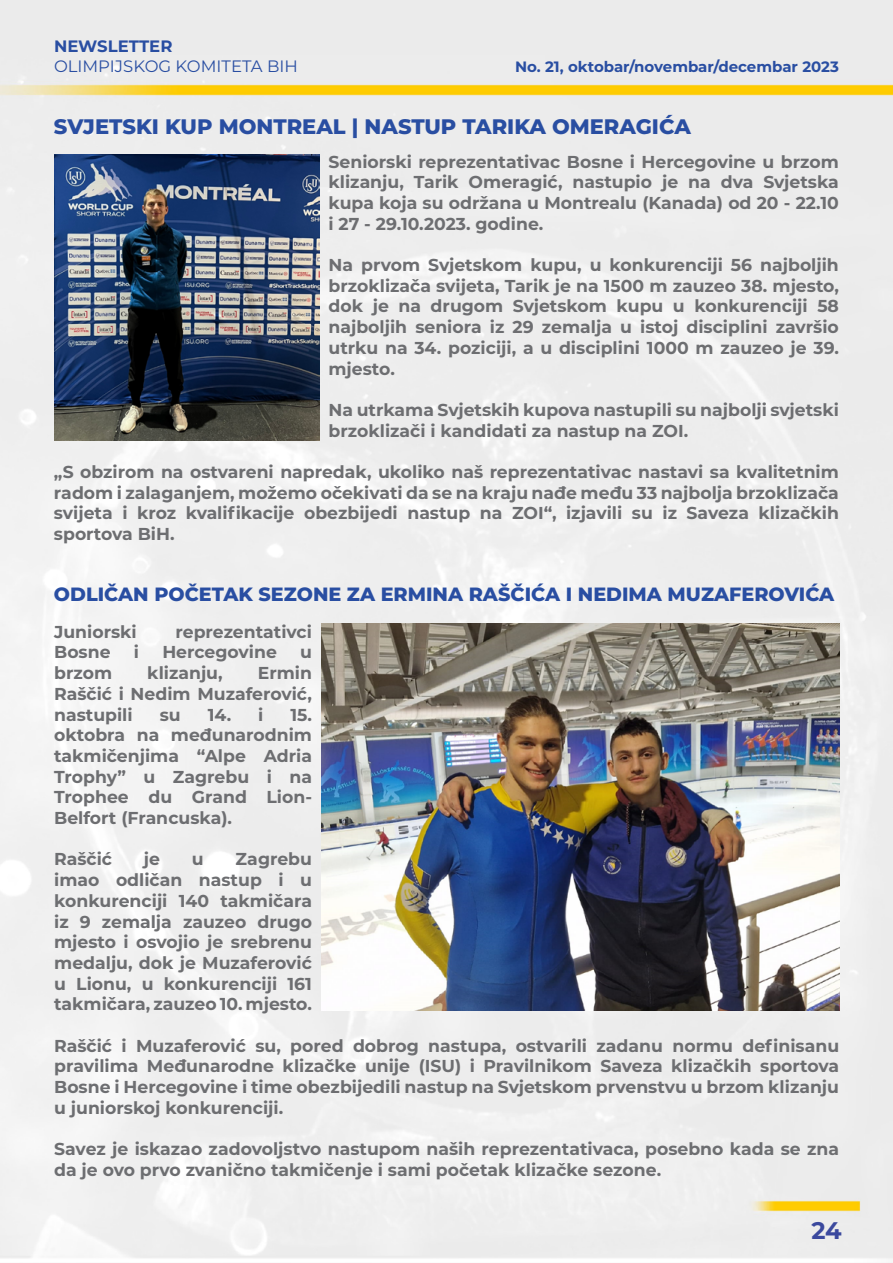
<style>
.page{position:relative;width:893px;height:1263px;background:#fff}
.page>*{position:absolute;margin:0;border:0;box-sizing:border-box;transform-origin:0 0}
.t1{font:700 24px "Montserrat Alternates";color:#3b499e}
.t2{font:800 21px "Montserrat";color:#294ea2}
.t3{font:800 19.2px "Montserrat";color:#294ea2}
.t4{font:700 17.25px/20.7px "Montserrat";color:#6d6e71;text-align:justify}
.t5{font:16.5px "Montserrat";color:#294ea2}
.t6{font:700 16.5px "Montserrat";color:#294ea2}
.t7{font:700 15px "Montserrat";color:#294ea2}
</style>
<div class="page">
<img style="left:0;top:0;width:893px;height:1263px">
<img style="left:54px;top:155px;width:266px;height:286px">
<img style="left:321px;top:623px;width:518px;height:387px">
<p class="t6" style="left:54px;top:34px;width:120px">NEWSLETTER</p>
<p class="t5" style="left:54px;top:55px;width:245px">OLIMPIJSKOG KOMITETA BIH</p>
<p class="t7" style="left:515px;top:56px;width:325px">No. 21, oktobar/novembar/decembar 2023</p>
<p class="t2" style="left:54px;top:111px;width:638px">SVJETSKI KUP MONTREAL | NASTUP TARIKA OMERAGIĆA</p>
<p class="t4" style="left:329px;top:150px;width:512px">Seniorski reprezentativac Bosne i Hercegovine u brzom klizanju, Tarik Omeragić, nastupio je na dva Svjetska kupa koja su održana u Montrealu (Kanada) od 20 - 22.10 i 27 - 29.10.2023. godine.</p>
<p class="t4" style="left:329px;top:254px;width:512px">Na prvom Svjetskom kupu, u konkurenciji 56 najboljih brzoklizača svijeta, Tarik je na 1500 m zauzeo 38. mjesto, dok je na drugom Svjetskom kupu u konkurenciji 58 najboljih seniora iz 29 zemalja u istoj disciplini završio utrku na 34. poziciji, a u disciplini 1000 m zauzeo je 39. mjesto.</p>
<p class="t4" style="left:329px;top:399px;width:512px">Na utrkama Svjetskih kupova nastupili su najbolji svjetski brzoklizači i kandidati za nastup na ZOI.</p>
<p class="t4" style="left:54px;top:461px;width:786px">„S obzirom na ostvareni napredak, ukoliko naš reprezentativac nastavi sa kvalitetnim radom i zalaganjem, možemo očekivati da se na kraju nađe među 33 najbolja brzoklizača svijeta i kroz kvalifikacije obezbijedi nastup na ZOI“, izjavili su iz Saveza klizačkih sportova BiH.</p>
<p class="t3" style="left:54px;top:580px;width:782px">ODLIČAN POČETAK SEZONE ZA ERMINA RAŠČIĆA I NEDIMA MUZAFEROVIĆA</p>
<p class="t4" style="left:54px;top:620px;width:84px">Juniorski</p>
<p class="t4" style="left:176px;top:620px;width:138px">reprezentativci</p>
<p class="t4" style="left:54px;top:641px;width:58px">Bosne</p>
<p class="t4" style="left:134px;top:641px;width:7px">i</p>
<p class="t4" style="left:162px;top:641px;width:116px">Hercegovine</p>
<p class="t4" style="left:300px;top:641px;width:13px">u</p>
<p class="t4" style="left:54px;top:662px;width:59px">brzom</p>
<p class="t4" style="left:147px;top:662px;width:77px">klizanju,</p>
<p class="t4" style="left:54px;top:662px;width:259px;text-indent:204px">Ermin Raščić i Nedim Muzaferović, nastupili</p>
<p class="t4" style="left:160px;top:703px;width:23px">su</p>
<p class="t4" style="left:208px;top:703px;width:57px">14. i</p>
<p class="t4" style="left:54px;top:703px;width:259px;text-indent:236px">15. oktobra na međunarodnim takmičenjima “Alpe Adria Trophy” u Zagrebu i na Trophee du Grand Lion-Belfort (Francuska).</p>
<p class="t4" style="left:54px;top:848px;width:59px">Raščić</p>
<p class="t4" style="left:144px;top:848px;width:18px">je</p>
<p class="t4" style="left:192px;top:848px;width:13px">u</p>
<p class="t4" style="left:54px;top:848px;width:259px;text-indent:181px">Zagrebu imao odličan nastup i u konkurenciji 140 takmičara iz 9 zemalja zauzeo drugo mjesto i osvojio je srebrenu medalju, dok je Muzaferović u Lionu, u konkurenciji 161 takmičara, zauzeo 10. mjesto.</p>
<p class="t4" style="left:54px;top:1034px;width:786px">Raščić i Muzaferović su, pored dobrog nastupa, ostvarili zadanu normu definisanu pravilima Međunarodne klizačke unije (ISU) i Pravilnikom Saveza klizačkih sportova Bosne i Hercegovine i time obezbijedili nastup na Svjetskom prvenstvu u brzom klizanju u juniorskoj konkurenciji.</p>
<p class="t4" style="left:54px;top:1138px;width:786px">Savez je iskazao zadovoljstvo nastupom naših reprezentativaca, posebno kada se zna da je ovo prvo zvanično takmičenje i sami početak klizačke sezone.</p>
<h1 class="t1" style="left:811px;top:1213px;width:32px">24</h1>
</div>
